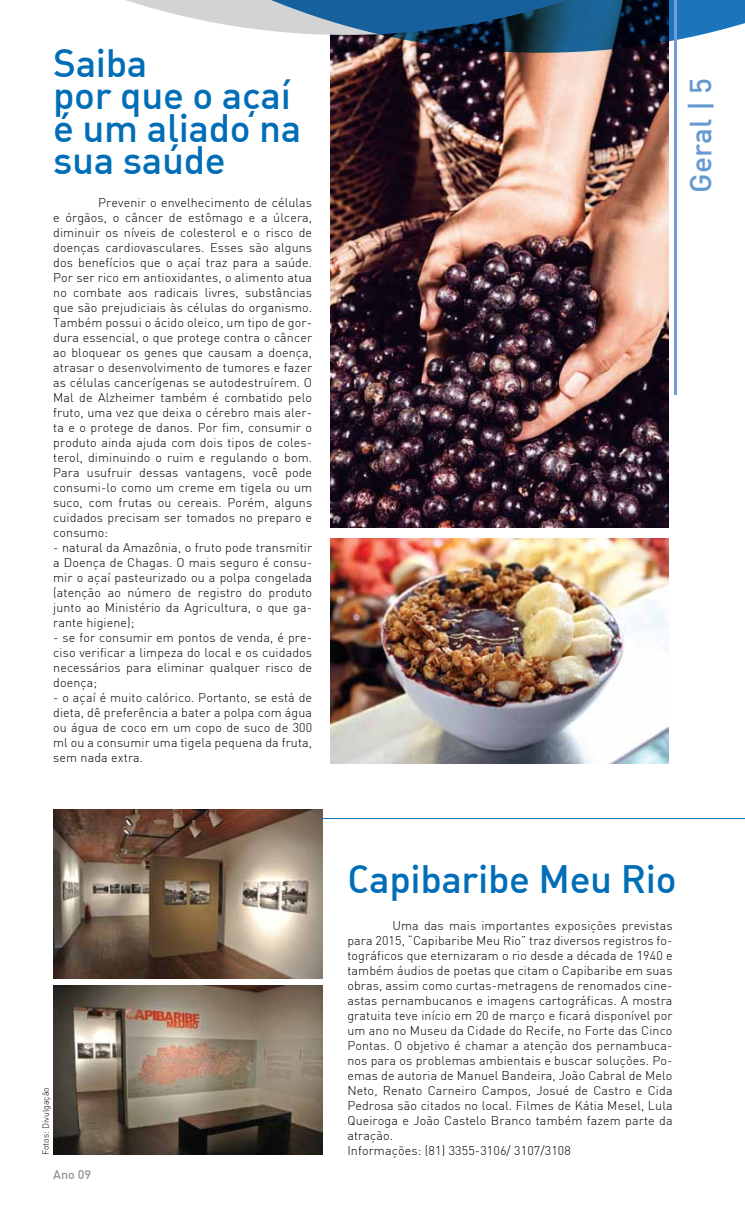
<style>
.page{position:relative;width:745px;height:1205px;background:#fff}
.page>*{position:absolute;margin:0;border:0;box-sizing:border-box;transform-origin:0 0}
.t1{font:500 38.75px/32.5px "DIN Alternate";letter-spacing:-.01em;color:#006eb7}
.t2{font:500 30px "DIN";color:#659ad2}
.t3{font:300 12.5px/15px "DIN";letter-spacing:.01em;color:#000;text-align:justify}
.t4{font:500 12.5px "DIN";color:#939598}
.t5{font:300 8.75px "DIN";color:#000}
.s1{color:#fff}
</style>
<div class="page">
<hr style="left:673px;top:0;width:2px;height:394px;background:#6f9fd5">
<img style="left:330px;top:538px;width:338px;height:225px">
<img style="left:330px;top:53px;width:337px;height:475px">
<img style="left:53px;top:985px;width:269px;height:169px">
<hr style="left:198px;top:818px;width:546px;height:1px;background:#0072bc">
<img style="left:53px;top:809px;width:269px;height:169px">
<img style="left:330px;top:35px;width:370px;height:18px">
<svg style="left:126px;top:0;width:618px;height:35px;background:#5881a1"></svg>
<hr style="left:673px;top:0;width:2px;height:384px;background:#6f9fd5">
<h1 class="t1" style="left:53px;top:45px;width:249px">Saiba<br>por que o açaí é um aliado na sua saúde</h1>
<p class="t3" style="left:53px;top:194px;width:260px;text-indent:45px">Prevenir o envelhecimento de células e órgãos, o câncer de estômago e a úlcera, diminuir os níveis de colesterol e o risco de doenças cardiovasculares. Esses são alguns dos benefícios que o açaí traz para a saúde.<br>Por ser rico em antioxidantes, o alimento atua no combate aos radicais livres, substâncias que são prejudiciais às células do organismo.<br>Também possui o ácido oleico, um tipo de gor&shy;dura essencial, o que protege contra o câncer ao bloquear os genes que causam a doença, atrasar o desenvolvimento de tumores e fazer as células cancerígenas se autodestruírem. O Mal de Alzheimer também é combatido pelo fruto, uma vez que deixa o cérebro mais aler&shy;ta e o protege de danos. Por fim, consumir o produto ainda ajuda com dois tipos de coles&shy;terol, diminuindo o ruim e regulando o bom.<br>Para usufruir dessas vantagens, você pode consumi-lo como um creme em tigela ou um suco, com frutas ou cereais. Porém, alguns cuidados precisam ser tomados no preparo e consumo:</p>
<p class="t3" style="left:53px;top:539px;width:260px">- natural da Amazônia, o fruto pode transmitir a Doença de Chagas. O mais seguro é consu&shy;mir o açaí pasteurizado ou a polpa congelada (atenção ao número de registro do produto junto ao Ministério da Agricultura, o que ga&shy;rante higiene);</p>
<p class="t3" style="left:53px;top:629px;width:260px">- se for consumir em pontos de venda, é pre&shy;ciso verificar a limpeza do local e os cuidados necessários para eliminar qualquer risco de doença;</p>
<p class="t3" style="left:53px;top:689px;width:260px">- o açaí é muito calórico. Portanto, se está de dieta, dê preferência a bater a polpa com água ou água de coco em um copo de suco de 300 ml ou a consumir uma tigela pequena da fruta, sem nada extra.</p>
<h2 class="t2" style="left:681px;top:267px;width:190px;rotate:-90deg"><span class="s1">Geral</span>Geral | 5</h2>
<p class="t5" style="left:40px;top:1155px;width:70px;rotate:-90deg">Fotos: Divulgação</p>
<p class="t4" style="left:53px;top:1166px;width:39px">Ano 09</p>
<h1 class="t1" style="left:347px;top:861px;width:330px">Capibaribe Meu Rio</h1>
<p class="t3" style="left:347px;top:918px;width:326px;text-align:left;text-indent:45px">Uma das mais importantes exposições previstas para 2015, “Capibaribe Meu Rio” traz diversos registros fo&shy;tográficos que eternizaram o rio desde a década de 1940 e também áudios de poetas que citam o Capibaribe em suas obras, assim como curtas-metragens de renomados cine&shy;astas pernambucanos e imagens cartográficas. A mostra gratuita teve início em 20 de março e ficará disponível por um ano no Museu da Cidade do Recife, no Forte das Cinco Pontas. O objetivo é chamar a atenção dos pernambuca&shy;nos para os problemas ambientais e buscar soluções. Po&shy;emas de autoria de Manuel Bandeira, João Cabral de Melo Neto, Renato Carneiro Campos, Josué de Castro e Cida Pedrosa são citados no local. Filmes de Kátia Mesel, Lula Queiroga e João Castelo Branco também fazem parte da atração.<br>Informações: (81) 3355-3106/ 3107/3108</p>
</div>
